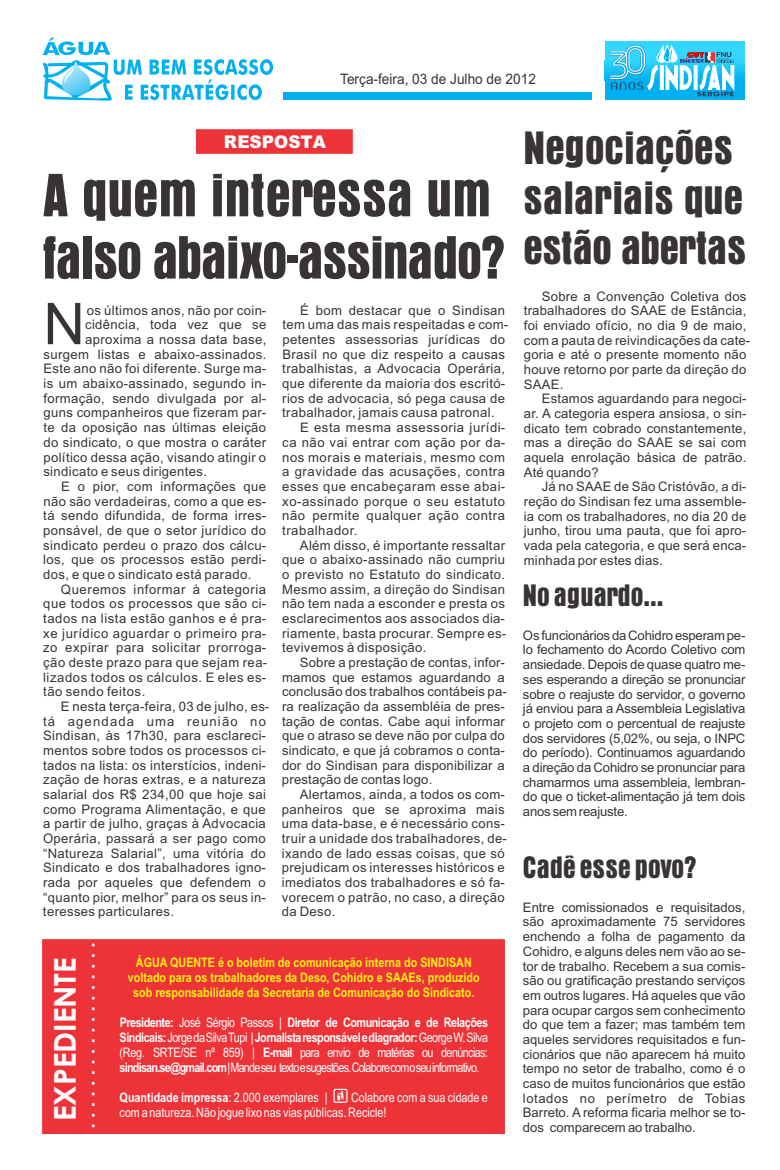
<style>
.page{position:relative;width:780px;height:1170px;background:#fff}
.page>*{position:absolute;margin:0;border:0;box-sizing:border-box;transform-origin:0 0}
.t1{font:57.62px "Arial";color:#383336}
.t2{font:54.12px/62.2px "Aura";letter-spacing:-.025em;color:#383336}
.t3{font:41.5px/49.9px "Aura";color:#383336}
.t4{font:700 30px "Century Gothic";color:#fff}
.t5{font:27.5px "Aura";color:#383336}
.t6{font:900 17.5px "Arial";color:#fff}
.t7{font:14.5px "Arial";color:#383336;scale:.94 1}
.t8{font:13.12px/14.6px "Arial";letter-spacing:.03em;color:#383336;text-align:justify}
.t9{font:13.12px/15px "Arial Narrow";color:#fff;text-align:justify}
.t10{font:700 13.12px/15px "Arial Narrow";color:#fff212;text-align:center}
.t11{font:700 13.12px "Arial Narrow";color:#fff}
.s1{font-weight:700}
.s2{font-weight:400}
</style>
<div class="page">
<div style="left:283px;top:92px;width:309px;height:7px;background:#00b0f0"></div>
<svg style="left:43px;top:38px;width:230px;height:63px"></svg>
<svg style="left:196px;top:129px;width:157px;height:25px"></svg>
<div style="left:42px;top:939px;width:463px;height:195px;background:#ed3338"></div>
<svg style="left:92px;top:943px;width:2px;height:186px"></svg>
<svg style="left:333px;top:1088px;width:14px;height:14px"></svg>
<div style="left:604px;top:78px;width:140px;height:21px;background:#00b0f0"></div>
<div style="left:604px;top:41px;width:140px;height:21px;background:#33d6ff"></div>
<img style="left:604px;top:62px;width:140px;height:18px">
<svg style="left:610px;top:44px;width:124px;height:52px"></svg>
<p class="t7" style="left:340px;top:73px;width:210px">Terça-feira, 03 de Julho de 2012</p>
<h3 class="t6" style="left:224px;top:135px;width:104px">RESPOSTA</h3>
<h2 class="t2" style="left:42px;top:166px;width:465px">A quem interessa um falso abaixo-assinado?</h2>
<h1 class="t1" style="left:43px;top:302px;width:43px">N</h1>
<p class="t8" style="left:87px;top:304px;width:181px">os últimos anos, não por coin-</p>
<p class="t8" style="left:300px;top:304px;width:207px">É bom destacar que o Sindisan</p>
<p class="t8" style="left:85px;top:319px;width:424px">cidência, toda vez que se tem uma das mais respeitadas e com-</p>
<p class="t8" style="left:85px;top:333px;width:421px">aproxima a nossa data base, petentes assessorias jurídicas do</p>
<p class="t8" style="left:43px;top:348px;width:463px">surgem listas e abaixo-assinados. Brasil no que diz respeito a causas</p>
<p class="t8" style="left:43px;top:363px;width:463px">Este ano não foi diferente. Surge ma- trabalhistas, a Advocacia Operária,</p>
<p class="t8" style="left:43px;top:377px;width:463px">is um abaixo-assinado, segundo in- que diferente da maioria dos escritó-</p>
<p class="t8" style="left:43px;top:392px;width:463px">formação, sendo divulgada por al- rios de advocacia, só pega causa de</p>
<p class="t8" style="left:43px;top:407px;width:453px">guns companheiros que fizeram par- trabalhador, jamais causa patronal.</p>
<p class="t8" style="left:43px;top:421px;width:224px">te da oposição nas últimas eleição</p>
<p class="t8" style="left:43px;top:421px;width:463px;text-indent:256px">E esta mesma assessoria jurídi&shy;do sindicato, o que mostra o caráter ca não vai entrar com ação por da&shy;político dessa ação, visando atingir o nos morais e materiais, mesmo com sindicato e seus dirigentes.</p>
<p class="t8" style="left:282px;top:465px;width:224px">a gravidade das acusações, contra</p>
<p class="t8" style="left:61px;top:480px;width:445px">E o pior, com informações que esses que encabeçaram esse abai-</p>
<p class="t8" style="left:43px;top:495px;width:463px">não são verdadeiras, como a que es- xo-assinado porque o seu estatuto</p>
<p class="t8" style="left:43px;top:509px;width:463px">tá sendo difundida, de forma irres- não permite qualquer ação contra</p>
<p class="t8" style="left:43px;top:524px;width:316px">ponsável, de que o setor jurídico do trabalhador.</p>
<p class="t8" style="left:43px;top:538px;width:224px">sindicato perdeu o prazo dos cálcu-</p>
<p class="t8" style="left:43px;top:538px;width:463px;text-indent:256px">Além disso, é importante ressaltar los, que os processos estão perdi- que o abaixo-assinado não cumpriu dos, e que o sindicato está parado.</p>
<p class="t8" style="left:282px;top:568px;width:224px">o previsto no Estatuto do sindicato.</p>
<p class="t8" style="left:61px;top:582px;width:445px">Queremos informar à categoria Mesmo assim, a direção do Sindisan</p>
<p class="t8" style="left:43px;top:597px;width:463px">que todos os processos que são ci- não tem nada a esconder e presta os</p>
<p class="t8" style="left:43px;top:612px;width:463px">tados na lista estão ganhos e é pra- esclarecimentos aos associados dia-</p>
<p class="t8" style="left:43px;top:626px;width:464px">xe jurídico aguardar o primeiro pra- riamente, basta procurar. Sempre es-</p>
<p class="t8" style="left:43px;top:641px;width:385px">zo expirar para solicitar prorroga- tevivemos à disposição.</p>
<p class="t8" style="left:43px;top:656px;width:225px">ção deste prazo para que sejam rea-</p>
<p class="t8" style="left:43px;top:656px;width:463px;text-indent:256px">Sobre a prestação de contas, infor&shy;lizados todos os cálculos. E eles es- mamos que estamos aguardando a tão sendo feitos.</p>
<p class="t8" style="left:282px;top:685px;width:226px">conclusão dos trabalhos contábeis pa-</p>
<p class="t8" style="left:61px;top:700px;width:445px">E nesta terça-feira, 03 de julho, es- ra realização da assembléia de pres-</p>
<p class="t8" style="left:43px;top:714px;width:463px">tá agendada uma reunião no tação de contas. Cabe aqui informar</p>
<p class="t8" style="left:43px;top:729px;width:463px">Sindisan, às 17h30, para esclareci- que o atraso se deve não por culpa do</p>
<p class="t8" style="left:43px;top:744px;width:463px">mentos sobre todos os processos ci- sindicato, e que já cobramos o conta-</p>
<p class="t8" style="left:43px;top:758px;width:463px">tados na lista: os interstícios, indeni- dor do Sindisan para disponibilizar a</p>
<p class="t8" style="left:43px;top:773px;width:391px">zação de horas extras, e a natureza prestação de contas logo.</p>
<p class="t8" style="left:43px;top:788px;width:224px">salarial dos R$ 234,00 que hoje sai</p>
<p class="t8" style="left:43px;top:788px;width:465px;text-align:left;text-indent:257px">Alertamos, ainda, a todos os com&shy;como Programa Alimentação, e que panheiros que se aproxima mais a partir de julho, graças à Advocacia uma data-base, e é necessário cons-Operária, passará a ser pago como truir a unidade dos trabalhadores, de-“Natureza Salarial”, uma vitória do ixando de lado essas coisas, que só Sindicato e dos trabalhadores igno- prejudicam os interesses históricos e rada por aqueles que defendem o imediatos dos trabalhadores e só fa-“quanto pior, melhor” para os seus in- vorecem o patrão, no caso, a direção teresses particulares.</p>
<p class="t8" style="left:282px;top:905px;width:55px">da Deso.</p>
<h3 class="t4" style="left:53px;top:1121px;width:165px;rotate:-90deg">EXPEDIENTE</h3>
<p class="t10" style="left:128px;top:956px;width:353px">ÁGUA QUENTE é o boletim de comunicação interna do SINDISAN voltado para os trabalhadores da Deso, Cohidro e SAAEs, produzido sob responsabilidade da Secretaria de Comunicação do Sindicato.</p>
<p class="t9" style="left:120px;top:1016px;width:370px"><span class="s1">Presidente:</span> José Sérgio Passos | <span class="s1">Diretor de Comunicação e de Relações Sindicais:</span>JorgedaSilvaTupi |<span class="s1">Jornalistaresponsávelediagrador:</span>GeorgeW.Silva (Reg. SRTE/SE nº 859) | <span class="s1">E-mail</span> para envio de matérias ou denúncias: <span class="s1">sindisan.se@gmail.com</span>|Mandeseu textoesugestões.Colaborecomoseuinformativo.</p>
<p class="t11" style="left:120px;top:1092px;width:209px">Quantidade impressa<span class="s2">: 2.000 exemplares |</span></p>
<p class="t9" style="left:120px;top:1091px;width:370px;text-indent:231px">Colabore com a sua cidade e com a natureza. Não jogue lixo nas vias públicas. Recicle!</p>
<h3 class="t3" style="left:523px;top:125px;width:224px">Negociações salariais que estão abertas</h3>
<p class="t8" style="left:524px;top:290px;width:228px;text-align:left;text-indent:18px">Sobre a Convenção Coletiva dos trabalhadores do SAAE de Estância, foi enviado ofício, no dia 9 de maio, com a pauta de reivindicações da cate&shy;goria e até o presente momento não houve retorno por parte da direção do<br>SAAE.</p>
<p class="t8" style="left:524px;top:392px;width:224px;text-indent:18px">Estamos aguardando para negoci&shy;ar. A categoria espera ansiosa, o sin&shy;dicato tem cobrado constantemente, mas a direção do SAAE se sai com aquela enrolação básica de patrão.<br>Até quando?</p>
<p class="t8" style="left:524px;top:480px;width:224px;text-indent:18px">Já no SAAE de São Cristóvão, a di&shy;reção do Sindisan fez uma assemble&shy;ia com os trabalhadores, no dia 20 de junho, tirou uma pauta, que foi apro&shy;vada pela categoria, e que será enca&shy;minhada por estes dias.</p>
<h3 class="t5" style="left:523px;top:580px;width:142px">No aguardo...</h3>
<p class="t8" style="left:523px;top:629px;width:224px">Os funcionáriosdaCohidro esperam pe&shy;lo fechamento do Acordo Coletivo com ansiedade. Depois de quase quatro me&shy;ses esperando a direção se pronunciar sobre o reajuste do servidor, o governo já enviou para a Assembleia Legislativa o projeto com o percentual de reajuste dos servidores (5,02%, ou seja, o INPC do período). Continuamos aguardando a direção da Cohidro se pronunciar para chamarmos uma assembleia, lembran&shy;do que o ticket-alimentação já tem dois anos sem reajuste.</p>
<h3 class="t5" style="left:523px;top:851px;width:175px">Cadê esse povo?</h3>
<p class="t8" style="left:523px;top:901px;width:224px">Entre comissionados e requisitados, são aproximadamente 75 servidores enchendo a folha de pagamento da Cohidro, e alguns deles nem vão ao se&shy;tor de trabalho. Recebem a sua comis&shy;são ou gratificação prestando serviços em outros lugares. Há aqueles que vão para ocupar cargos sem conhecimento do que tem a fazer; mas também tem aqueles servidores requisitados e fun&shy;cionários que não aparecem há muito tempo no setor de trabalho, como é o caso de muitos funcionários que estão lotados no perímetro de Tobias Barreto. A reforma ficaria melhor se to&shy;dos comparecem ao trabalho.</p>
</div>
